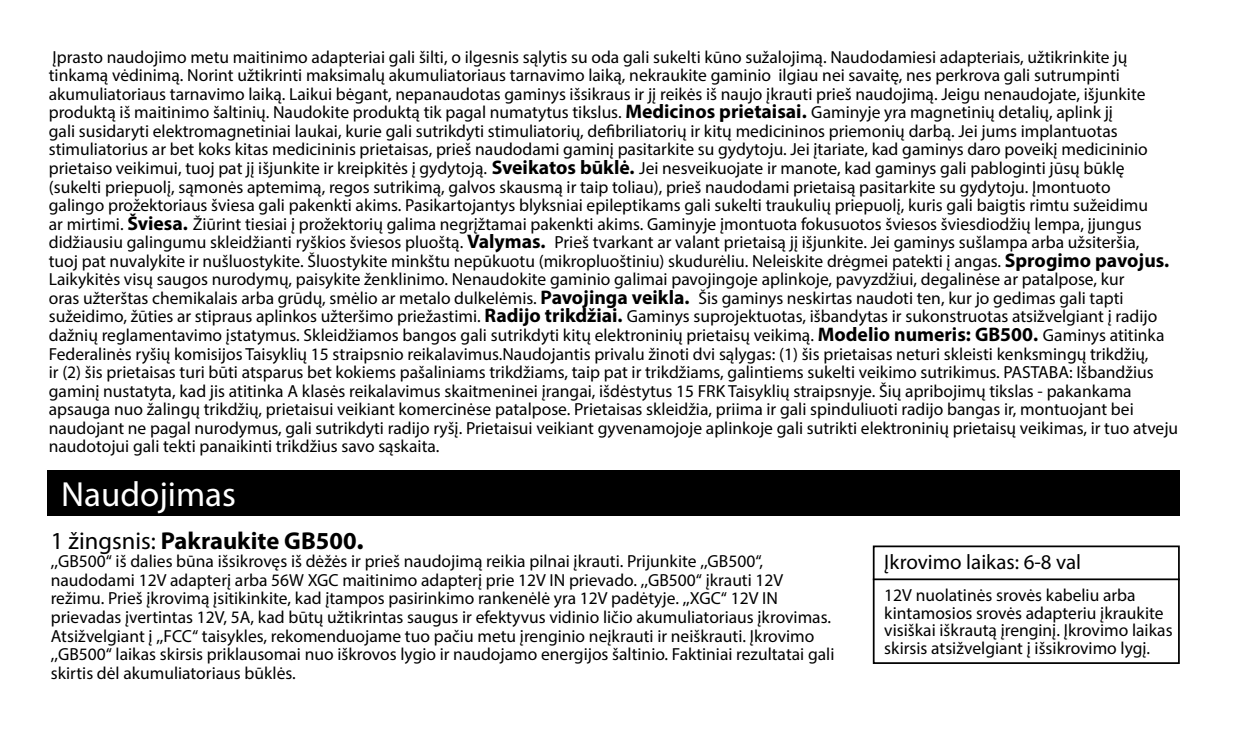
<style>
.page{position:relative;width:1260px;height:756px;background:#fff}
.page>*{position:absolute;margin:0;border:0;box-sizing:border-box;transform-origin:0 0}
.t1{font:35px "Myriad Pro";color:#fff}
.t2{font:700 24.5px "Myriad Pro";color:#000}
.t3{font:21px "Myriad Pro";color:#000}
.t4{font:17.5px/18.6px "Myriad Pro";color:#000}
.s1{font-weight:700;font-size:19.6px}
.s2{font-weight:400}
.s3{font-size:28px}
</style>
<div class="page">
<div style="left:47px;top:471px;width:1133px;height:45px;background:#000"></div>
<svg style="left:872px;top:545px;width:308px;height:119px"></svg>
<hr style="left:873px;top:578px;width:307px;height:2px;background:#000">
<p class="t4" style="left:49px;top:47px;width:1131px">Įprasto naudojimo metu maitinimo adapteriai gali šilti, o ilgesnis sąlytis su oda gali sukelti kūno sužalojimą. Naudodamiesi adapteriais, užtikrinkite jų tinkamą vėdinimą. Norint užtikrinti maksimalų akumuliatoriaus tarnavimo laiką, nekraukite gaminio ilgiau nei savaitę, nes perkrova gali sutrumpinti akumuliatoriaus tarnavimo laiką. Laikui bėgant, nepanaudotas gaminys išsikraus ir jį reikės iš naujo įkrauti prieš naudojimą. Jeigu nenaudojate, išjunkite produktą iš maitinimo šaltinių. Naudokite produktą tik pagal numatytus tikslus. <span class="s1">Medicinos prietaisai.</span> Gaminyje yra magnetinių detalių, aplink jį<br>gali susidaryti elektromagnetiniai laukai, kurie gali sutrikdyti stimuliatorių, defibriliatorių ir kitų medicininos priemonių darbą. Jei jums implantuotas stimuliatorius ar bet koks kitas medicininis prietaisas, prieš naudodami gaminį pasitarkite su gydytoju. Jei įtariate, kad gaminys daro poveikį medicininio prietaiso veikimui, tuoj pat jį išjunkite ir kreipkitės į gydytoją. <span class="s1">Sveikatos būklė.</span> Jei nesveikuojate ir manote, kad gaminys gali pabloginti jūsų būklę (sukelti priepuolį, sąmonės aptemimą, regos sutrikimą, galvos skausmą ir taip toliau), prieš naudodami prietaisą pasitarkite su gydytoju. Įmontuoto<br>galingo prožektoriaus šviesa gali pakenkti akims. Pasikartojantys blyksniai epileptikams gali sukelti traukulių priepuolį, kuris gali baigtis rimtu sužeidimu<br>ar mirtimi. <span class="s1">Šviesa.</span> Žiūrint tiesiai į prožektorių galima negrįžtamai pakenkti akims. Gaminyje įmontuota fokusuotos šviesos šviesdiodžių lempa, įjungus didžiausiu galingumu skleidžianti ryškios šviesos pluoštą. <span class="s1">Valymas.</span> Prieš tvarkant ar valant prietaisą jį išjunkite. Jei gaminys sušlampa arba užsiteršia,<br>tuoj pat nuvalykite ir nušluostykite. Šluostykite minkštu nepūkuotu (mikropluoštiniu) skudurėliu. Neleiskite drėgmei patekti į angas. <span class="s1">Sprogimo pavojus.<br></span>Laikykitės visų saugos nurodymų, paisykite ženklinimo. Nenaudokite gaminio galimai pavojingoje aplinkoje, pavyzdžiui, degalinėse ar patalpose, kur<br>oras užterštas chemikalais arba grūdų, smėlio ar metalo dulkelėmis. <span class="s1">Pavojinga veikla.</span> Šis gaminys neskirtas naudoti ten, kur jo gedimas gali tapti sužeidimo, žūties ar stipraus aplinkos užteršimo priežastimi. <span class="s1">Radijo trikdžiai.</span> Gaminys suprojektuotas, išbandytas ir sukonstruotas atsižvelgiant į radijo dažnių reglamentavimo įstatymus. Skleidžiamos bangos gali sutrikdyti kitų elektroninių prietaisų veikimą. <span class="s1">Modelio numeris: GB500.</span> Gaminys atitinka Federalinės ryšių komisijos Taisyklių 15 straipsnio reikalavimus.Naudojantis privalu žinoti dvi sąlygas: (1) šis prietaisas neturi skleisti kenksmingų trikdžių,<br>ir (2) šis prietaisas turi būti atsparus bet kokiems pašaliniams trikdžiams, taip pat ir trikdžiams, galintiems sukelti veikimo sutrikimus. PASTABA: Išbandžius gaminį nustatyta, kad jis atitinka A klasės reikalavimus skaitmeninei įrangai, išdėstytus 15 FRK Taisyklių straipsnyje. Šių apribojimų tikslas - pakankama apsauga nuo žalingų trikdžių, prietaisui veikiant komercinėse patalpose. Prietaisas skleidžia, priima ir gali spinduliuoti radijo bangas ir, montuojant bei naudojant ne pagal nurodymus, gali sutrikdyti radijo ryšį. Prietaisui veikiant gyvenamojoje aplinkoje gali sutrikti elektroninių prietaisų veikimas, ir tuo atveju naudotojui gali tekti panaikinti trikdžius savo sąskaita.</p>
<h1 class="t1" style="left:61px;top:473px;width:176px">Naudojimas</h1>
<h2 class="t2" style="left:51px;top:525px;width:315px"><span class="s2">1 žingsnis:</span> Pakraukite GB500<span class="s3">.</span></h2>
<p class="t4" style="left:51px;top:552px;width:785px">,,GB500“ iš dalies būna išsikrovęs iš dėžės ir prieš naudojimą reikia pilnai įkrauti. Prijunkite ,,GB500“, naudodami 12V adapterį arba 56W XGC maitinimo adapterį prie 12V IN prievado. ,,GB500“ įkrauti 12V režimu. Prieš įkrovimą įsitikinkite, kad įtampos pasirinkimo rankenėlė yra 12V padėtyje. ,,XGC“ 12V IN prievadas įvertintas 12V, 5A, kad būtų užtikrintas saugus ir efektyvus vidinio ličio akumuliatoriaus įkrovimas.<br>Atsižvelgiant į ,,FCC“ taisykles, rekomenduojame tuo pačiu metu įrenginio neįkrauti ir neiškrauti. Įkrovimo ,,GB500“ laikas skirsis priklausomai nuo iškrovos lygio ir naudojamo energijos šaltinio. Faktiniai rezultatai gali skirtis dėl akumuliatoriaus būklės.</p>
<p class="t3" style="left:884px;top:549px;width:198px">Įkrovimo laikas: 6-8 val</p>
<p class="t4" style="left:884px;top:586px;width:290px;line-height:17.5px">12V nuolatinės srovės kabeliu arba kintamosios srovės adapteriu įkraukite visiškai iškrautą įrenginį. Įkrovimo laikas skirsis atsižvelgiant į išsikrovimo lygį.</p>
</div>
